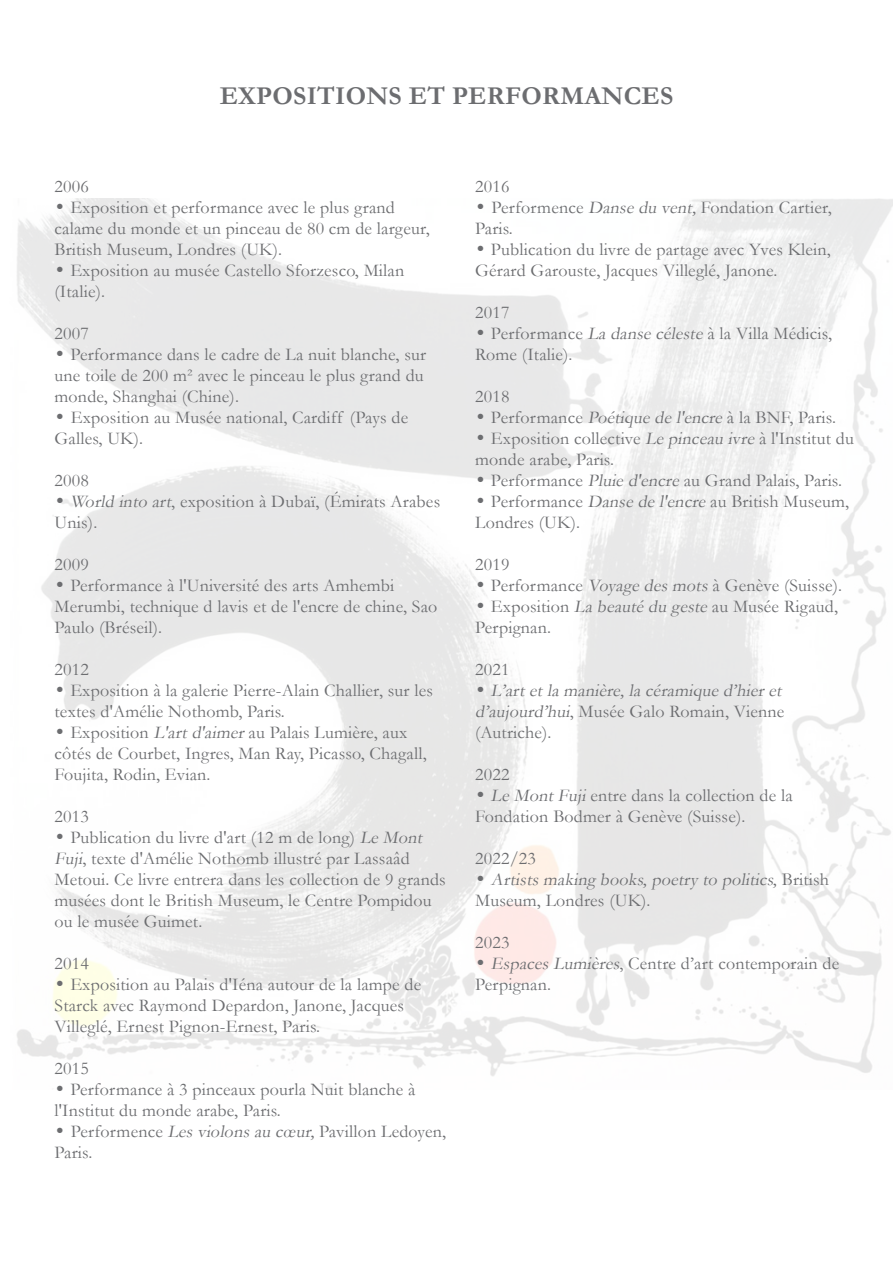
<style>
.page{position:relative;width:893px;height:1263px;background:#fff}
.page>*{position:absolute;margin:0;border:0;box-sizing:border-box;transform-origin:0 0}
.t1{font:700 25.8px "Garamond";letter-spacing:.01em;color:#6c6d70}
.t2{font:18px/21px "Garamond";letter-spacing:.01em;color:#6c6d70}
.t3{font:italic 18px/21px "Garamond";color:#6c6d70;text-align:justify}
.s1{font-family:"Century Gothic"}
.s2{font-style:italic}
.s3{font-family:"Century Gothic";font-style:normal}
.s4{font-style:normal}
</style>
<div class="page">
<img style="left:17px;top:198px;width:876px;height:891px">
<p class="t1" style="left:220px;top:78px;width:455px">EXPOSITIONS ET PERFORMANCES</p>
<p class="t2" style="left:55px;top:176px;width:36px">2006</p>
<p class="t2" style="left:55px;top:197px;width:377px"><span class="s1">•</span> Exposition et performance avec le plus grand calame du monde et un pinceau de 80 cm de largeur,<br>British Museum, Londres (UK).</p>
<p class="t2" style="left:55px;top:260px;width:351px"><span class="s1">•</span> Exposition au musée Castello Sforzesco, Milan (Italie).</p>
<p class="t2" style="left:55px;top:323px;width:36px">2007</p>
<p class="t2" style="left:55px;top:344px;width:373px"><span class="s1">•</span> Performance dans le cadre de La nuit blanche, sur une toile de 200 m² avec le pinceau le plus grand du monde, Shanghai (Chine).</p>
<p class="t2" style="left:55px;top:407px;width:355px"><span class="s1">•</span> Exposition au Musée national, Cardiff (Pays de<br>Galles, UK).</p>
<p class="t2" style="left:55px;top:470px;width:36px">2008</p>
<p class="t2" style="left:55px;top:491px;width:387px"><span class="s1">•</span> <span class="s2">World into art</span>, exposition à Dubaï, (Émirats Arabes<br>Unis).</p>
<p class="t2" style="left:55px;top:554px;width:36px">2009</p>
<p class="t2" style="left:55px;top:575px;width:384px"><span class="s1">•</span> Performance à l'Université des arts Amhembi<br>Merumbi, technique d lavis et de l'encre de chine, Sao<br>Paulo (Bréseil).</p>
<p class="t2" style="left:55px;top:659px;width:36px">2012</p>
<p class="t2" style="left:55px;top:680px;width:380px"><span class="s1">•</span> Exposition à la galerie Pierre-Alain Challier, sur les textes d'Amélie Nothomb, Paris.</p>
<p class="t2" style="left:55px;top:722px;width:374px"><span class="s1">•</span> Exposition <span class="s2">L'artd'aimer</span>au Palais Lumière, aux côtés de Courbet, Ingres, Man Ray, Picasso, Chagall,<br>Foujita, Rodin, Evian.</p>
<p class="t2" style="left:55px;top:806px;width:36px">2013</p>
<p class="t2" style="left:55px;top:827px;width:393px"><span class="s1">•</span> Publication du livre d'art (12 m de long) <span class="s2">Le Mont Fuji</span>, texte d'Amélie Nothomb illustré par Lassaâd Metoui. Ce livre entrera dans les collection de 9 grands musées dont le British Museum, le Centre Pompidou ou le musée Guimet.</p>
<p class="t2" style="left:55px;top:953px;width:36px">2014</p>
<p class="t2" style="left:55px;top:974px;width:368px"><span class="s1">•</span> Exposition au Palais d'Iéna autour de la lampe de<br>Starck avec Raymond Depardon, Janone, Jacques<br>Villeglé, Ernest Pignon-Ernest, Paris.</p>
<p class="t2" style="left:55px;top:1058px;width:36px">2015</p>
<p class="t2" style="left:55px;top:1079px;width:362px"><span class="s1">•</span> Performance à 3 pinceaux pourla Nuit blanche à l'Institut du monde arabe, Paris.</p>
<p class="t2" style="left:55px;top:1121px;width:393px"><span class="s1">•</span> Performence <span class="s2">Lesviolonsau cœur,</span>Pavillon Ledoyen,<br>Paris.</p>
<p class="t2" style="left:475px;top:176px;width:36px">2016</p>
<p class="t2" style="left:475px;top:197px;width:358px"><span class="s1">•</span> Performence <span class="s2">Danse du vent,</span>Fondation Cartier,<br>Paris.</p>
<p class="t2" style="left:475px;top:239px;width:357px"><span class="s1">•</span> Publication du livre de partage avec Yves Klein,<br>Gérard Garouste, Jacques Villeglé, Janone.</p>
<p class="t2" style="left:475px;top:302px;width:36px">2017</p>
<p class="t2" style="left:475px;top:323px;width:358px"><span class="s1">•</span> Performance <span class="s2">La danse céleste</span> à la Villa Médicis,<br>Rome (Italie).</p>
<p class="t2" style="left:475px;top:386px;width:36px">2018</p>
<p class="t2" style="left:475px;top:407px;width:362px"><span class="s1">•</span> Performance <span class="s2">Poétique de l'encre</span> à la BNF, Paris.</p>
<p class="t2" style="left:475px;top:428px;width:380px"><span class="s1">•</span> Exposition collective <span class="s2">Le pinceau ivre</span> à l'Institut du monde arabe, Paris.</p>
<p class="t2" style="left:475px;top:470px;width:368px"><span class="s1">•</span> Performance <span class="s2">Pluie d'encre</span> au Grand Palais, Paris.</p>
<p class="t2" style="left:475px;top:491px;width:376px"><span class="s1">•</span> Performance <span class="s2">Danse de l'encre</span> au British Museum,<br>Londres (UK).</p>
<p class="t2" style="left:475px;top:554px;width:36px">2019</p>
<p class="t2" style="left:475px;top:575px;width:368px"><span class="s1">•</span> Performance <span class="s2">Voyage desmots</span>à Genève (Suisse).</p>
<p class="t2" style="left:475px;top:596px;width:364px"><span class="s1">•</span> Exposition <span class="s2">La beauté du geste</span> au Musée Rigaud,<br>Perpignan.</p>
<p class="t2" style="left:475px;top:659px;width:36px">2021</p>
<p class="t3" style="left:475px;top:680px;width:312px"><span class="s3">•</span> L’artetla manière,la céramique d’hieret d’aujourd’hui<span class="s4">, Musée Galo Romain, Vienne (Autriche).</span></p>
<p class="t2" style="left:475px;top:764px;width:36px">2022</p>
<p class="t2" style="left:475px;top:785px;width:319px"><span class="s1">•</span> <span class="s2">Le MontFuji</span>entre dans la collection de la<br>Fondation Bodmer à Genève (Suisse).</p>
<p class="t2" style="left:475px;top:848px;width:62px">2022/23</p>
<p class="t3" style="left:475px;top:869px;width:355px"><span class="s3">•</span> Artistsmaking books,poetry to politics,<span class="s4">B r i t i s h<br>Museum, Londres (UK).</span></p>
<p class="t2" style="left:475px;top:932px;width:36px">2023</p>
<p class="t2" style="left:475px;top:953px;width:366px"><span class="s1">•</span> <span class="s2">EspacesLumières</span>, Centre d’art contemporain de<br>Perpignan.</p>
</div>
